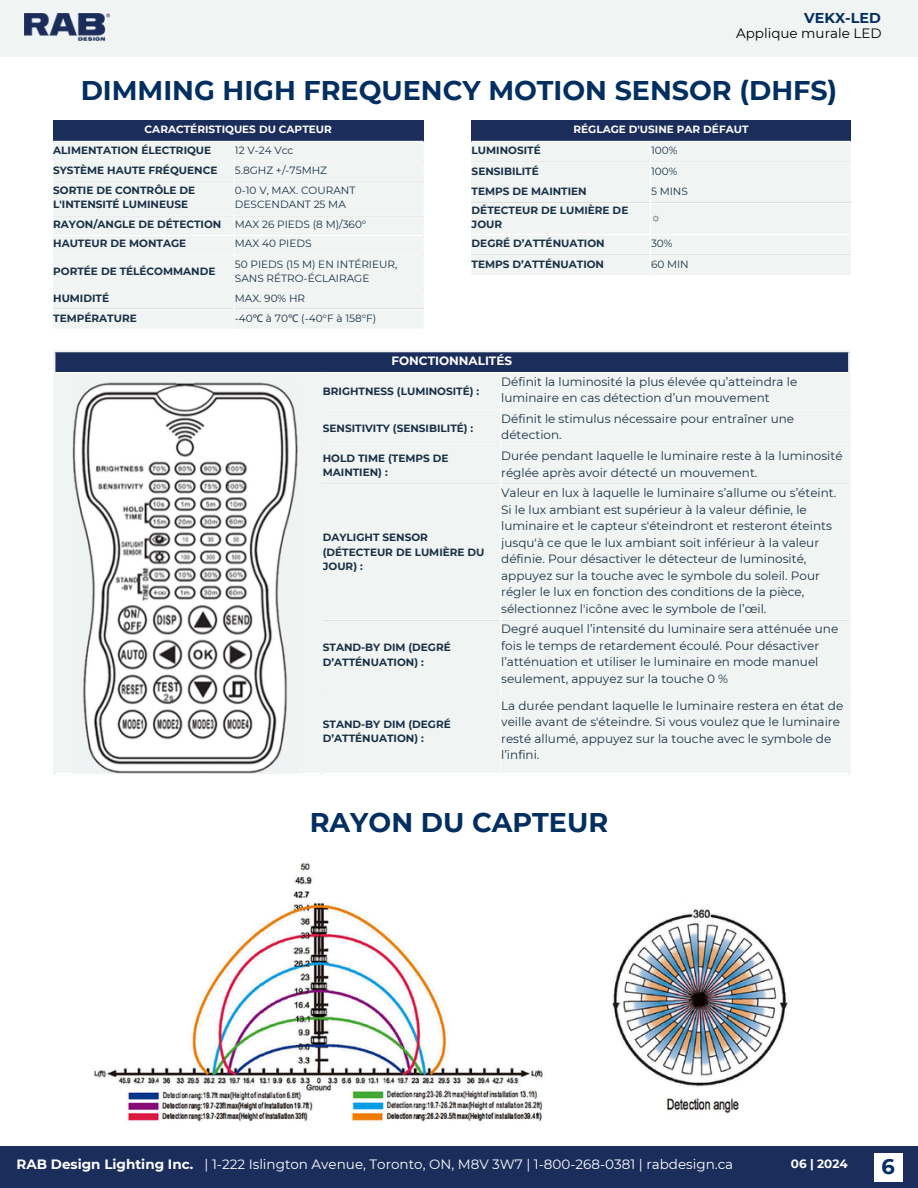
<style>
.page{position:relative;width:918px;height:1188px;background:#fff}
.page>*{position:absolute;margin:0;border:0;box-sizing:border-box;transform-origin:0 0}
.t1{font:700 27px "Montserrat";color:#022f60}
.t2{font:700 21px "Montserrat";color:#022f60}
.t3{font:700 14.25px "Montserrat";color:#022f60}
.t4{font:13.5px "Montserrat";color:#fff}
.t5{font:700 13.5px "Montserrat";color:#fff}
.t6{font:13.5px "Montserrat";color:#000}
.t7{font:12px/16.5px "Montserrat";color:#193046}
.t8{font:700 12px "Montserrat";color:#fff}
.t9{font:700 10.5px/14.2px "Montserrat";color:#193046}
.t10{font:10.5px/14px "Montserrat";color:#193046}
.t11{font:700 10.5px "Montserrat";color:#fff}
.t12{font:10.5px "Liberation Serif";color:#193046}
.s1{font-family:"Noto Sans"}
</style>
<div class="page">
<div style="left:0;top:0;width:918px;height:57px;background:#f0f4f3"></div>
<div style="left:0;top:1146px;width:918px;height:42px;background:#1b2d5b"></div>
<div style="left:875px;top:1153px;width:28px;height:28px;background:#fff"></div>
<img style="left:24px;top:14px;width:86px;height:27px">
<div style="left:53px;top:121px;width:371px;height:21px;background:#1b2d5b"></div>
<div style="left:53px;top:141px;width:371px;height:188px;background:#f0f4f3"></div>
<hr style="left:234px;top:142px;width:1px;height:186px;background:#fff">
<hr style="left:53px;top:141px;width:370px;height:1px;background:#fff">
<hr style="left:53px;top:161px;width:370px;height:1px;background:#fff">
<hr style="left:53px;top:181px;width:370px;height:1px;background:#fff">
<hr style="left:53px;top:216px;width:370px;height:1px;background:#fff">
<hr style="left:53px;top:235px;width:370px;height:1px;background:#fff">
<hr style="left:53px;top:254px;width:370px;height:1px;background:#fff">
<hr style="left:53px;top:289px;width:370px;height:1px;background:#fff">
<hr style="left:53px;top:308px;width:370px;height:2px;background:#fff">
<div style="left:472px;top:121px;width:379px;height:21px;background:#1b2d5b"></div>
<div style="left:472px;top:141px;width:379px;height:134px;background:#f0f4f3"></div>
<hr style="left:650px;top:142px;width:1px;height:133px;background:#fff">
<hr style="left:472px;top:141px;width:378px;height:1px;background:#fff">
<hr style="left:472px;top:161px;width:378px;height:1px;background:#fff">
<hr style="left:472px;top:182px;width:378px;height:1px;background:#fff">
<hr style="left:472px;top:202px;width:378px;height:2px;background:#fff">
<hr style="left:472px;top:234px;width:378px;height:1px;background:#fff">
<hr style="left:472px;top:254px;width:378px;height:1px;background:#fff">
<div style="left:54px;top:351px;width:796px;height:22px;background:#1b2d5b"></div>
<div style="left:55px;top:373px;width:793px;height:400px;background:#f0f4f3"></div>
<hr style="left:500px;top:373px;width:1px;height:400px;background:#fff">
<hr style="left:55px;top:372px;width:793px;height:1px;background:#fff">
<hr style="left:323px;top:409px;width:525px;height:1px;background:#fff">
<hr style="left:323px;top:446px;width:525px;height:1px;background:#fff">
<hr style="left:323px;top:483px;width:525px;height:1px;background:#fff">
<hr style="left:323px;top:619px;width:525px;height:2px;background:#fff">
<hr style="left:323px;top:689px;width:525px;height:1px;background:#fff">
<hr style="left:53px;top:352px;width:2px;height:422px;background:#f0f4f3">
<hr style="left:321px;top:372px;width:2px;height:402px;background:#f0f4f3">
<hr style="left:848px;top:352px;width:2px;height:422px;background:#f0f4f3">
<hr style="left:53px;top:350px;width:797px;height:2px;background:#f0f3f4">
<img style="left:73px;top:382px;width:225px;height:392px">
<img style="left:94px;top:863px;width:694px;height:259px">
<p class="t3" style="left:804px;top:9px;width:78px">VEKX-LED</p>
<h1 class="t6" style="left:736px;top:25px;width:147px">Applique murale LED</h1>
<p class="t1" style="left:81px;top:74px;width:758px">DIMMING HIGH FREQUENCY MOTION SENSOR (DHFS)</p>
<p class="t11" style="left:145px;top:123px;width:189px">CARACTÉRISTIQUES DU CAPTEUR</p>
<p class="t9" style="left:53px;top:143px;width:160px">ALIMENTATION ÉLECTRIQUE</p>
<p class="t10" style="left:235px;top:143px;width:60px">12 V-24 Vcc</p>
<p class="t9" style="left:53px;top:163px;width:166px">SYSTÈME HAUTE FRÉQUENCE</p>
<p class="t10" style="left:235px;top:163px;width:94px">5.8GHZ +/-75MHZ</p>
<p class="t9" style="left:53px;top:183px;width:144px">SORTIE DE CONTRÔLE DE<br>L'INTENSITÉ LUMINEUSE</p>
<p class="t10" style="left:235px;top:183px;width:122px">0-10 V, MAX. COURANT<br>DESCENDANT 25 MA</p>
<p class="t9" style="left:53px;top:217px;width:170px">RAYON/ANGLE DE DÉTECTION</p>
<p class="t10" style="left:235px;top:217px;width:133px">MAX 26 PIEDS (8 M)/360°</p>
<p class="t9" style="left:53px;top:236px;width:135px">HAUTEUR DE MONTAGE</p>
<p class="t10" style="left:235px;top:237px;width:78px">MAX 40 PIEDS</p>
<p class="t9" style="left:53px;top:264px;width:164px">PORTÉE DE TÉLÉCOMMANDE</p>
<p class="t10" style="left:235px;top:257px;width:164px">50 PIEDS (15 M) EN INTÉRIEUR,<br>SANS RÉTRO-ÉCLAIRAGE</p>
<p class="t9" style="left:53px;top:291px;width:57px">HUMIDITÉ</p>
<p class="t10" style="left:235px;top:291px;width:72px">MAX. 90% HR</p>
<p class="t9" style="left:53px;top:311px;width:85px">TEMPÉRATURE</p>
<p class="t10" style="left:235px;top:311px;width:143px">-40<span class="s1">℃</span> à 70<span class="s1">℃</span> (-40°F à 158°F)</p>
<p class="t11" style="left:574px;top:123px;width:177px">RÉGLAGE D'USINE PAR DÉFAUT</p>
<p class="t9" style="left:472px;top:143px;width:71px">LUMINOSITÉ</p>
<p class="t10" style="left:651px;top:143px;width:28px">100%</p>
<p class="t9" style="left:472px;top:164px;width:69px">SENSIBILITÉ</p>
<p class="t10" style="left:651px;top:164px;width:28px">100%</p>
<p class="t9" style="left:472px;top:184px;width:117px">TEMPS DE MAINTIEN</p>
<p class="t10" style="left:651px;top:184px;width:38px">5 MINS</p>
<p class="t9" style="left:472px;top:203px;width:158px">DÉTECTEUR DE LUMIÈRE DE<br>JOUR</p>
<p class="t12" style="left:651px;top:212px;width:11px">☼</p>
<p class="t9" style="left:472px;top:236px;width:135px">DEGRÉ D’ATTÉNUATION</p>
<p class="t10" style="left:651px;top:237px;width:23px">30%</p>
<p class="t9" style="left:472px;top:257px;width:134px">TEMPS D’ATTÉNUATION</p>
<p class="t10" style="left:651px;top:257px;width:39px">60 MIN</p>
<p class="t8" style="left:391px;top:353px;width:122px">FONCTIONNALITÉS</p>
<p class="t9" style="left:323px;top:384px;width:158px">BRIGHTNESS (LUMINOSITÉ) :</p>
<p class="t7" style="left:501px;top:373px;width:298px">Définit la luminosité la plus élevée qu’atteindra le luminaire en cas détection d’un mouvement</p>
<p class="t9" style="left:323px;top:421px;width:152px">SENSITIVITY (SENSIBILITÉ) :</p>
<p class="t7" style="left:501px;top:410px;width:294px">Définit le stimulus nécessaire pour entraîner une détection.</p>
<p class="t9" style="left:323px;top:451px;width:127px">HOLD TIME (TEMPS DE<br>MAINTIEN) :</p>
<p class="t7" style="left:501px;top:448px;width:343px">Durée pendant laquelle le luminaire reste à la luminosité réglée après avoir détecté un mouvement.</p>
<p class="t9" style="left:323px;top:531px;width:163px">DAYLIGHT SENSOR (DÉTECTEUR DE LUMIÈRE DU<br>JOUR) :</p>
<p class="t9" style="left:323px;top:640px;width:129px">STAND-BY DIM (DEGRÉ<br>D’ATTÉNUATION) :</p>
<p class="t9" style="left:323px;top:717px;width:129px">STAND-BY DIM (DEGRÉ<br>D’ATTÉNUATION) :</p>
<p class="t7" style="left:501px;top:485px;width:337px">Valeur en lux à laquelle le luminaire s’allume ou s’éteint.<br>Si le lux ambiant est supérieur à la valeur définie, le luminaire et le capteur s'éteindront et resteront éteints jusqu'à ce que le lux ambiant soit inférieur à la valeur définie. Pour désactiver le détecteur de luminosité, appuyez sur la touche avec le symbole du soleil. Pour régler le lux en fonction des conditions de la pièce, sélectionnez l'icône avec le symbole de l’œil.</p>
<h1 class="t7" style="left:501px;top:621px;width:339px">Degré auquel l’intensité du luminaire sera atténuée une fois le temps de retardement écoulé. Pour désactiver l’atténuation et utiliser le luminaire en mode manuel seulement, appuyez sur la touche 0 %</h1>
<h3 class="t7" style="left:501px;top:697px;width:344px">La durée pendant laquelle le luminaire restera en état de veille avant de s'éteindre. Si vous voulez que le luminaire resté allumé, appuyez sur la touche avec le symbole de l’infini.</h3>
<p class="t1" style="left:310px;top:806px;width:300px">RAYON DU CAPTEUR</p>
<h2 class="t5" style="left:17px;top:1156px;width:178px">RAB Design Lighting Inc.</h2>
<h4 class="t4" style="left:205px;top:1156px;width:530px">| 1-222 Islington Avenue, Toronto, ON, M8V 3W7 | 1-800-268-0381 | rabdesign.ca</h4>
<p class="t8" style="left:791px;top:1156px;width:58px">06 | 2024</p>
<p class="t2" style="left:882px;top:1154px;width:15px">6</p>
</div>
